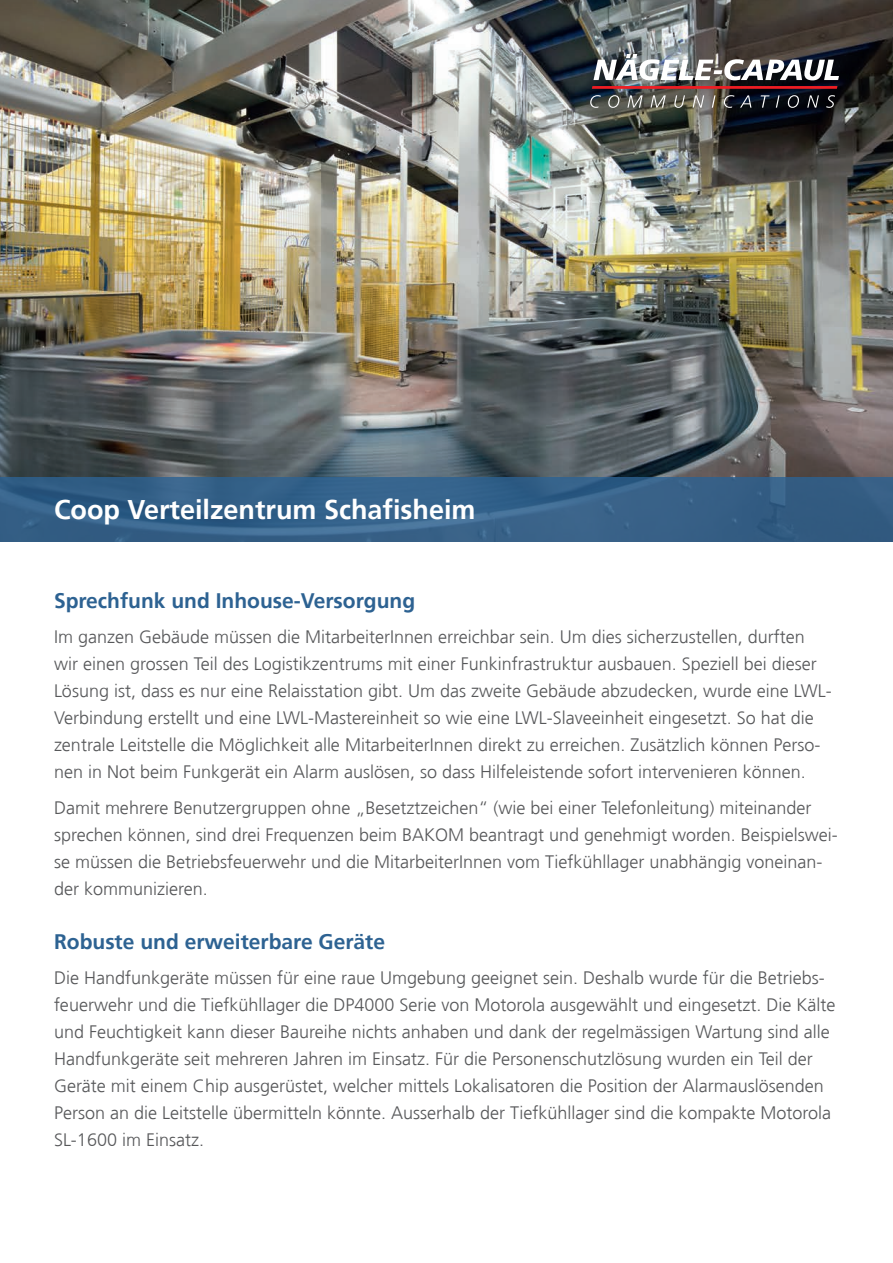
<style>
.page{position:relative;width:893px;height:1263px;background:#fff}
.page>*{position:absolute;margin:0;border:0;box-sizing:border-box;transform-origin:0 0}
.t1{font:700 27px "Frutiger";color:#fff}
.t2{font:700 21px "Frutiger";color:#2d6292}
.t3{font:300 18px/27px "Frutiger";color:#57585a}
</style>
<div class="page">
<img style="left:0;top:0;width:893px;height:541px">
<svg style="left:0;top:477px;width:892px;height:64px;background:#346087"></svg>
<img style="left:593px;top:54px;width:246px;height:26px">
<svg style="left:592px;top:86px;width:245px;height:3px"></svg>
<svg style="left:590px;top:95px;width:11px;height:13px"></svg>
<svg style="left:608px;top:95px;width:11px;height:13px"></svg>
<svg style="left:627px;top:95px;width:16px;height:13px"></svg>
<svg style="left:650px;top:95px;width:16px;height:13px"></svg>
<svg style="left:674px;top:95px;width:11px;height:13px"></svg>
<svg style="left:693px;top:95px;width:11px;height:13px"></svg>
<svg style="left:712px;top:95px;width:3px;height:13px"></svg>
<svg style="left:724px;top:95px;width:10px;height:13px"></svg>
<svg style="left:740px;top:95px;width:11px;height:13px"></svg>
<svg style="left:761px;top:95px;width:8px;height:13px"></svg>
<svg style="left:776px;top:95px;width:4px;height:13px"></svg>
<svg style="left:788px;top:95px;width:11px;height:13px"></svg>
<svg style="left:807px;top:95px;width:12px;height:13px"></svg>
<svg style="left:826px;top:95px;width:9px;height:13px"></svg>
<p class="t1" style="left:54px;top:494px;width:423px">Coop Verteilzentrum Schafisheim</p>
<p class="t2" style="left:54px;top:588px;width:363px">Sprechfunk und Inhouse-Versorgung</p>
<p class="t3" style="left:54px;top:624px;width:779px">Im ganzen Gebäude müssen die MitarbeiterInnen erreichbar sein. Um dies sicherzustellen, durften wir einen grossen Teil des Logistikzentrums mit einer Funkinfrastruktur ausbauen. Speziell bei dieser Lösung ist, dass es nur eine Relaisstation gibt. Um das zweite Gebäude abzudecken, wurde eine LWL-Verbindung erstellt und eine LWL-Mastereinheit so wie eine LWL-Slaveeinheit eingesetzt. So hat die zentrale Leitstelle die Möglichkeit alle MitarbeiterInnen direkt zu erreichen. Zusätzlich können Perso&shy;nen in Not beim Funkgerät ein Alarm auslösen, so dass Hilfeleistende sofort intervenieren können.</p>
<p class="t3" style="left:54px;top:794px;width:785px">Damit mehrere Benutzergruppen ohne „Besetztzeichen“ (wie bei einer Telefonleitung) miteinander sprechen können, sind drei Frequenzen beim BAKOM beantragt und genehmigt worden. Beispielswei&shy;se müssen die Betriebsfeuerwehr und die MitarbeiterInnen vom Tiefkühllager unabhängig voneinan&shy;der kommunizieren.</p>
<p class="t2" style="left:54px;top:929px;width:333px">Robuste und erweiterbare Geräte</p>
<p class="t3" style="left:54px;top:965px;width:783px">Die Handfunkgeräte müssen für eine raue Umgebung geeignet sein. Deshalb wurde für die Betriebs&shy;feuerwehr und die Tiefkühllager die DP4000 Serie von Motorola ausgewählt und eingesetzt. Die Kälte und Feuchtigkeit kann dieser Baureihe nichts anhaben und dank der regelmässigen Wartung sind alle Handfunkgeräte seit mehreren Jahren im Einsatz. Für die Personenschutzlösung wurden ein Teil der Geräte mit einem Chip ausgerüstet, welcher mittels Lokalisatoren die Position der Alarmauslösenden Person an die Leitstelle übermitteln könnte. Ausserhalb der Tiefkühllager sind die kompakte Motorola SL-1600 im Einsatz.</p>
</div>
